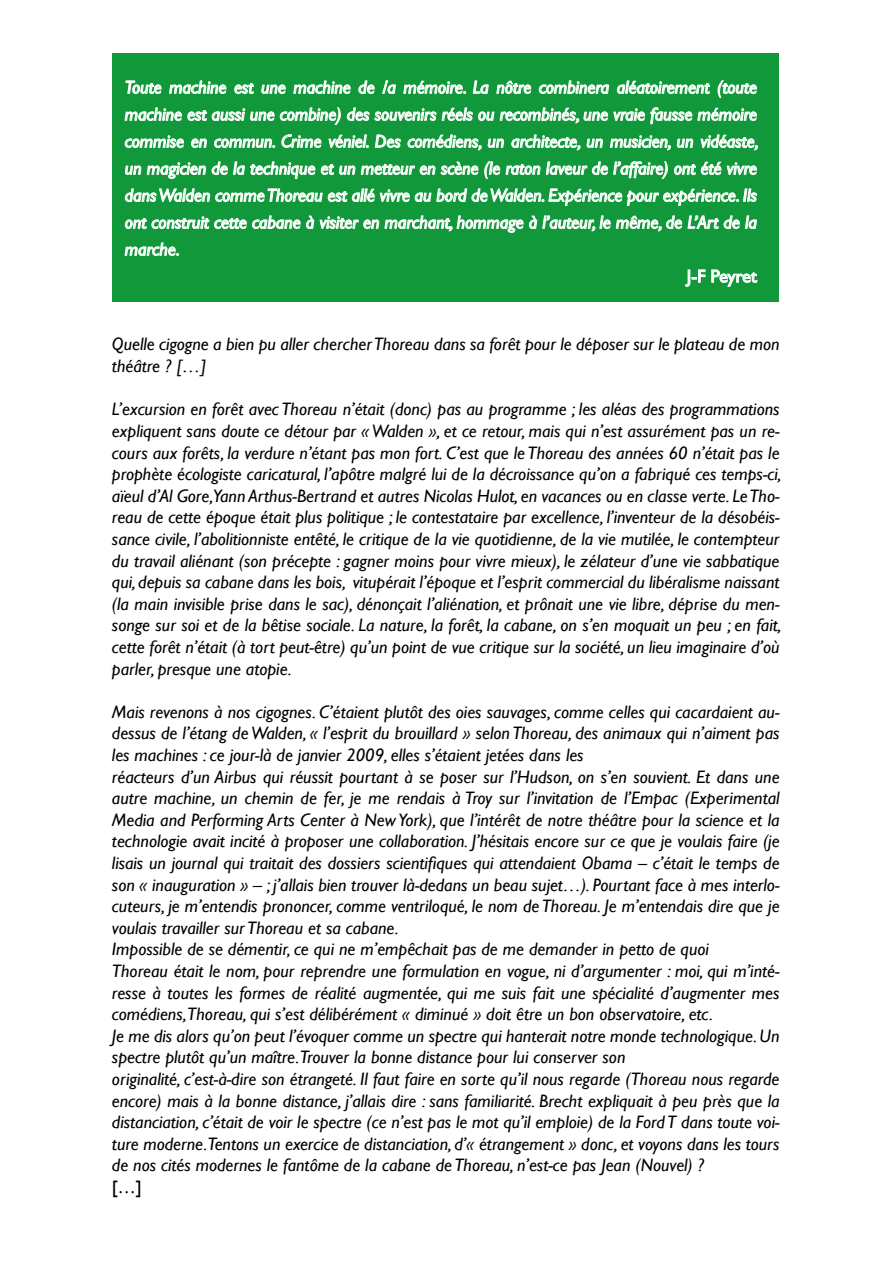
<style>
.page{position:relative;width:893px;height:1263px;background:#fff}
.page>*{position:absolute;margin:0;border:0;box-sizing:border-box;transform-origin:0 0}
.t1{font:italic 18px/21.6px "Gill Sans";color:#000}
.t2{font:italic 18px/27px "Gill Sans";color:#fff;text-align:justify}
.t3{font:18px "Gill Sans";letter-spacing:-.015em;color:#fff}
.t4{font:18px "Gill Sans";color:#000}
</style>
<div class="page">
<div style="left:112px;top:54px;width:666px;height:248px;background:#11983a"></div>
<svg style="left:125px;top:80px;width:37px;height:14px"></svg>
<svg style="left:169px;top:80px;width:58px;height:14px"></svg>
<svg style="left:234px;top:83px;width:20px;height:11px"></svg>
<svg style="left:261px;top:84px;width:25px;height:10px"></svg>
<svg style="left:293px;top:80px;width:58px;height:14px"></svg>
<svg style="left:358px;top:80px;width:17px;height:14px"></svg>
<svg style="left:382px;top:80px;width:14px;height:14px"></svg>
<svg style="left:403px;top:80px;width:63px;height:14px"></svg>
<svg style="left:473px;top:80px;width:16px;height:14px"></svg>
<svg style="left:496px;top:80px;width:35px;height:14px"></svg>
<svg style="left:539px;top:80px;width:70px;height:14px"></svg>
<svg style="left:617px;top:80px;width:93px;height:14px"></svg>
<svg style="left:717px;top:80px;width:40px;height:18px"></svg>
<svg style="left:124px;top:107px;width:217px;height:18px"></svg>
<svg style="left:347px;top:107px;width:410px;height:17px"></svg>
<svg style="left:124px;top:135px;width:60px;height:13px"></svg>
<svg style="left:191px;top:138px;width:16px;height:10px"></svg>
<svg style="left:214px;top:138px;width:61px;height:10px"></svg>
<svg style="left:281px;top:134px;width:41px;height:14px"></svg>
<svg style="left:328px;top:134px;width:41px;height:14px"></svg>
<svg style="left:375px;top:134px;width:26px;height:14px"></svg>
<svg style="left:407px;top:134px;width:97px;height:17px"></svg>
<svg style="left:511px;top:134px;width:92px;height:17px"></svg>
<svg style="left:610px;top:135px;width:61px;height:16px"></svg>
<svg style="left:677px;top:138px;width:16px;height:10px"></svg>
<svg style="left:700px;top:134px;width:58px;height:17px"></svg>
<svg style="left:125px;top:161px;width:543px;height:18px"></svg>
<svg style="left:674px;top:161px;width:83px;height:14px"></svg>
<svg style="left:125px;top:188px;width:632px;height:18px"></svg>
<svg style="left:125px;top:215px;width:632px;height:18px"></svg>
<svg style="left:124px;top:242px;width:55px;height:14px"></svg>
<svg style="left:685px;top:269px;width:73px;height:18px"></svg>
<p class="t2" style="left:125px;top:74px;width:635px">Toute machine est une machine de /a mémoire. La nôtre combinera aléatoirement (toute machine est aussi une combine) des souvenirs réels ou recombinés, une vraie fausse mémoire commise en commun. Crime véniel. Des comédiens, un architecte, un musicien, un vidéaste, un magicien de la technique et un metteur en scène (le raton laveur de l’affaire) ont été vivre dans Walden comme Thoreau est allé vivre au bord de Walden. Expérience pour expérience. Ils ont construit cette cabane à visiter en marchant, hommage à l’auteur, le même, de L’Art de la marche.</p>
<p class="t3" style="left:687px;top:266px;width:72px">J-F Peyret</p>
<p class="t1" style="left:112px;top:334px;width:669px">Quelle cigogne a bien pu aller chercher Thoreau dans sa forêt pour le déposer sur le plateau de mon théâtre ? […]</p>
<p class="t1" style="left:112px;top:399px;width:671px;text-align:justify">L’excursion en forêt avec Thoreau n’était (donc) pas au programme ; les aléas des programmations expliquent sans doute ce détour par « Walden », et ce retour, mais qui n’est assurément pas un re&shy;cours aux forêts, la verdure n’étant pas mon fort. C’est que le Thoreau des années 60 n’était pas le prophète écologiste caricatural, l’apôtre malgré lui de la décroissance qu’on a fabriqué ces temps-ci, aïeul d’Al Gore,Yann Arthus-Bertrand et autres Nicolas Hulot, en vacances ou en classe verte. Le Tho&shy;reau de cette époque était plus politique ; le contestataire par excellence, l’inventeur de la désobéis&shy;sance civile, l’abolitionniste entêté, le critique de la vie quotidienne, de la vie mutilée, le contempteur du travail aliénant (son précepte : gagner moins pour vivre mieux), le zélateur d’une vie sabbatique qui, depuis sa cabane dans les bois, vitupérait l’époque et l’esprit commercial du libéralisme naissant (la main invisible prise dans le sac), dénonçait l’aliénation, et prônait une vie libre, déprise du men&shy;songe sur soi et de la bêtise sociale. La nature, la forêt, la cabane, on s’en moquait un peu ; en fait, cette forêt n’était (à tort peut-être) qu’un point de vue critique sur la société, un lieu imaginaire d’où parler, presque une atopie.</p>
<p class="t1" style="left:112px;top:701px;width:669px">Mais revenons à nos cigognes. C’étaient plutôt des oies sauvages, comme celles qui cacardaient au&shy;dessus de l’étang de Walden, « l’esprit du brouillard » selon Thoreau, des animaux qui n’aiment pas les machines : ce jour-là de janvier 2009, elles s’étaient jetées dans les<br>réacteurs d’un Airbus qui réussit pourtant à se poser sur l’Hudson, on s’en souvient. Et dans une autre machine, un chemin de fer, je me rendais à Troy sur l’invitation de l’Empac (Experimental Media and Performing Arts Center à New York), que l’intérêt de notre théâtre pour la science et la technologie avait incité à proposer une collaboration. J’hésitais encore sur ce que je voulais faire (je lisais un journal qui traitait des dossiers scientifiques qui attendaient Obama – c’était le temps de son « inauguration » – ; j’allais bien trouver là-dedans un beau sujet…). Pourtant face à mes interlo&shy;cuteurs, je m’entendis prononcer, comme ventriloqué, le nom de Thoreau. Je m’entendais dire que je voulais travailler sur Thoreau et sa cabane.<br>Impossible de se démentir, ce qui ne m’empêchait pas de me demander in petto de quoi<br>Thoreau était le nom, pour reprendre une formulation en vogue, ni d’argumenter : moi, qui m’inté&shy;resse à toutes les formes de réalité augmentée, qui me suis fait une spécialité d’augmenter mes comédiens,Thoreau, qui s’est délibérément « diminué » doit être un bon observatoire, etc.<br>Je me dis alors qu’on peut l’évoquer comme un spectre qui hanterait notre monde technologique. Un spectre plutôt qu’un maître.Trouver la bonne distance pour lui conserver son<br>originalité, c’est-à-dire son étrangeté. Il faut faire en sorte qu’il nous regarde (Thoreau nous regarde encore) mais à la bonne distance, j’allais dire : sans familiarité. Brecht expliquait à peu près que la distanciation, c’était de voir le spectre (ce n’est pas le mot qu’il emploie) de la Ford T dans toute voi&shy;ture moderne.Tentons un exercice de distanciation, d’« étrangement » donc, et voyons dans les tours de nos cités modernes le fantôme de la cabane de Thoreau, n’est-ce pas Jean (Nouvel) ?</p>
<p class="t4" style="left:112px;top:1176px;width:31px">[…]</p>
</div>
